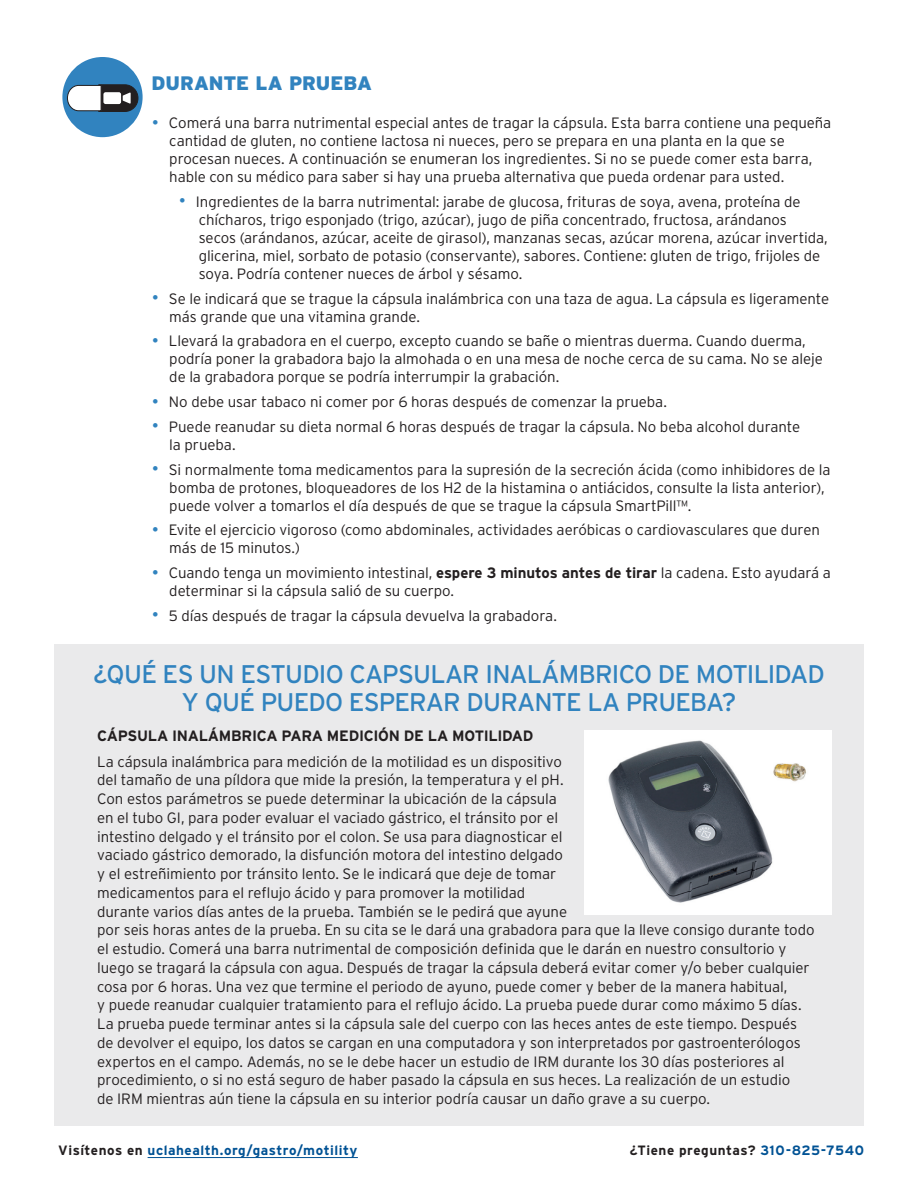
<style>
.page{position:relative;width:918px;height:1188px;background:#fff}
.page>*{position:absolute;margin:0;border:0;box-sizing:border-box;transform-origin:0 0}
.TITLE_SUB_BLACK_CAPS{font:25.5px/28.5px "Interstate";letter-spacing:-.035em;color:#3183bf;text-align:center}
.TEXT_1_BULLETS_INSET{font:900 19.5px "Interstate";letter-spacing:-.005em;color:#3183bf}
.TEXT_1_BULLETS_INSET-2{font:300 15px/18px "Interstate";letter-spacing:-.005em;color:#231f20}
.TEXT_1{font:300 15px/18.8px "Interstate";letter-spacing:-.005em;color:#231f20}
.TEXT_1-2{font:700 15px "Interstate";letter-spacing:-.02em;color:#231f20}
.YELLOW_SUB_TITLE{font:700 13.5px "Interstate";letter-spacing:.035em;color:#005294}
.YELLOW_SUB_TITLE-2{font:700 13.5px "Interstate";letter-spacing:.035em;color:#231f20}
.s1{font-size:21px;color:#3183bf}
.s2{font-weight:700}
.s3{color:#231f20}
.s4{color:#005294}
</style>
<div class="page">
<hr style="left:148px;top:1157px;width:210px;height:1px;background:#005294">
<div style="left:54px;top:644px;width:810px;height:481px;background:#eaeaeb"></div>
<div style="left:584px;top:730px;width:247px;height:185px;background:#fff"></div>
<img style="left:608px;top:740px;width:198px;height:163px">
<div style="left:62px;top:57px;width:81px;height:80px;background:#3183bf;border-radius:50%"></div>
<svg style="left:67px;top:84px;width:72px;height:28px;background:#929aa1"></svg>
<p class="TEXT_1_BULLETS_INSET" style="left:151px;top:72px;width:222px">DURANTE LA PRUEBA</p>
<p class="TEXT_1_BULLETS_INSET-2" style="left:169px;top:114px;width:664px;text-indent:-18px"><span class="s1">•</span> Comerá una barra nutrimental especial antes de tragar la cápsula. Esta barra contiene una pequeña cantidad de gluten, no contiene lactosa ni nueces, pero se prepara en una planta en la que se procesan nueces. A continuación se enumeran los ingredientes. Si no se puede comer esta barra, hable con su médico para saber si hay una prueba alternativa que pueda ordenar para usted.</p>
<p class="TEXT_1_BULLETS_INSET-2" style="left:199px;top:192px;width:631px;text-indent:-20px"><span class="s1">•</span> Ingredientes de la barra nutrimental: jarabe de glucosa, frituras de soya, avena, proteína de chícharos, trigo esponjado (trigo, azúcar), jugo de piña concentrado, fructosa, arándanos secos (arándanos, azúcar, aceite de girasol), manzanas secas, azúcar morena, azúcar invertida, glicerina, miel, sorbato de potasio (conservante), sabores. Contiene: gluten de trigo, frijoles de soya. Podría contener nueces de árbol y sésamo.</p>
<p class="TEXT_1_BULLETS_INSET-2" style="left:169px;top:289px;width:661px;text-indent:-18px"><span class="s1">•</span> Se le indicará que se trague la cápsula inalámbrica con una taza de agua. La cápsula es ligeramente más grande que una vitamina grande.</p>
<p class="TEXT_1_BULLETS_INSET-2" style="left:169px;top:332px;width:655px;text-indent:-18px"><span class="s1">•</span> Llevará la grabadora en el cuerpo, excepto cuando se bañe o mientras duerma. Cuando duerma, podría poner la grabadora bajo la almohada o en una mesa de noche cerca de su cama. No se aleje de la grabadora porque se podría interrumpir la grabación.</p>
<p class="TEXT_1_BULLETS_INSET-2" style="left:151px;top:393px;width:517px"><span class="s1">•</span> No debe usar tabaco ni comer por 6 horas después de comenzar la prueba.</p>
<p class="TEXT_1_BULLETS_INSET-2" style="left:169px;top:417px;width:632px;text-indent:-18px"><span class="s1">•</span> Puede reanudar su dieta normal 6 horas después de tragar la cápsula. No beba alcohol durante la prueba.</p>
<p class="TEXT_1_BULLETS_INSET-2" style="left:169px;top:460px;width:663px;text-indent:-18px"><span class="s1">•</span> Si normalmente toma medicamentos para la supresión de la secreción ácida (como inhibidores de la bomba de protones, bloqueadores de los H2 de la histamina o antiácidos, consulte la lista anterior), puede volver a tomarlos el día después de que se trague la cápsula SmartPill™.</p>
<p class="TEXT_1_BULLETS_INSET-2" style="left:169px;top:521px;width:652px;text-indent:-18px"><span class="s1">•</span> Evite el ejercicio vigoroso (como abdominales, actividades aeróbicas o cardiovasculares que duren más de 15 minutos.)</p>
<p class="TEXT_1_BULLETS_INSET-2" style="left:169px;top:564px;width:663px;text-indent:-18px"><span class="s1">•</span> Cuando tenga un movimiento intestinal, <span class="s2">espere 3 minutos antes de tirar</span> la cadena. Esto ayudará a determinar si la cápsula salió de su cuerpo.</p>
<p class="TEXT_1_BULLETS_INSET-2" style="left:151px;top:606px;width:407px"><span class="s1">•</span> 5 días después de tragar la cápsula devuelva la grabadora.</p>
<p class="TITLE_SUB_BLACK_CAPS" style="left:93px;top:660px;width:733px">¿QUÉ ES UN ESTUDIO CAPSULAR INALÁMBRICO DE MOTILIDAD<br>Y QUÉ PUEDO ESPERAR DURANTE LA PRUEBA?</p>
<p class="TEXT_1-2" style="left:97px;top:728px;width:438px">CÁPSULA INALÁMBRICA PARA MEDICIÓN DE LA MOTILIDAD</p>
<p class="TEXT_1" style="left:97px;top:752px;width:719px">La cápsula inalámbrica para medición de la motilidad es un dispositivo<br>del tamaño de una píldora que mide la presión, la temperatura y el pH.<br>Con estos parámetros se puede determinar la ubicación de la cápsula<br>en el tubo GI, para poder evaluar el vaciado gástrico, el tránsito por el<br>intestino delgado y el tránsito por el colon. Se usa para diagnosticar el<br>vaciado gástrico demorado, la disfunción motora del intestino delgado<br>y el estreñimiento por tránsito lento. Se le indicará que deje de tomar<br>medicamentos para el reflujo ácido y para promover la motilidad<br>durante varios días antes de la prueba. También se le pedirá que ayune<br>por seis horas antes de la prueba. En su cita se le dará una grabadora para que la lleve consigo durante todo el estudio. Comerá una barra nutrimental de composición definida que le darán en nuestro consultorio y luego se tragará la cápsula con agua. Después de tragar la cápsula deberá evitar comer y/o beber cualquier cosa por 6 horas. Una vez que termine el periodo de ayuno, puede comer y beber de la manera habitual,<br>y puede reanudar cualquier tratamiento para el reflujo ácido. La prueba puede durar como máximo 5 días.<br>La prueba puede terminar antes si la cápsula sale del cuerpo con las heces antes de este tiempo. Después de devolver el equipo, los datos se cargan en una computadora y son interpretados por gastroenterólogos expertos en el campo. Además, no se le debe hacer un estudio de IRM durante los 30 días posteriores al procedimiento, o si no está seguro de haber pasado la cápsula en sus heces. La realización de un estudio<br>de IRM mientras aún tiene la cápsula en su interior podría causar un daño grave a su cuerpo.</p>
<p class="YELLOW_SUB_TITLE" style="left:58px;top:1143px;width:301px"><span class="s3">Visítenos en</span> uclahealth.org/gastro/motility</p>
<p class="YELLOW_SUB_TITLE-2" style="left:630px;top:1143px;width:236px">¿Tiene preguntas? <span class="s4">310-825-7540</span></p>
</div>
